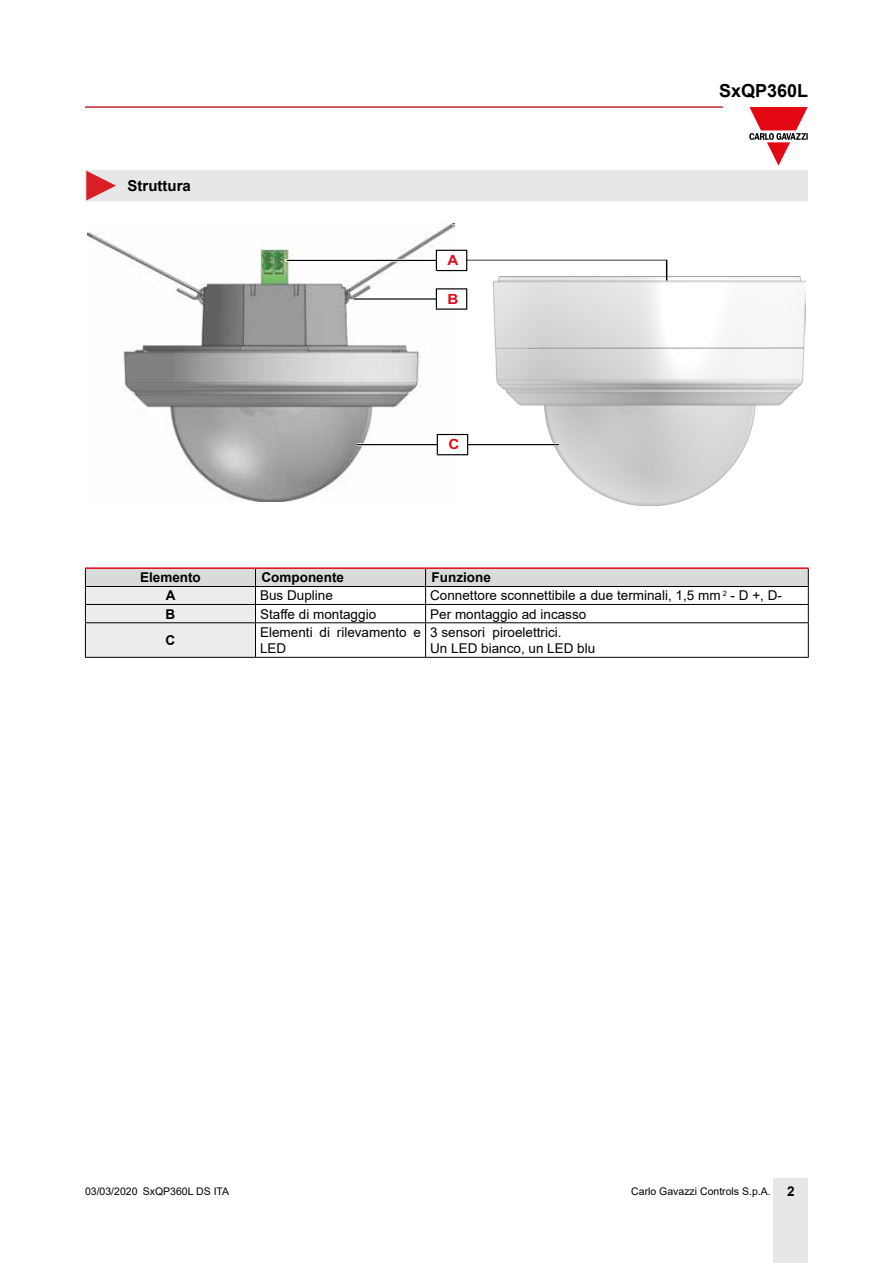
<style>
.page{position:relative;width:893px;height:1263px;background:#fff}
.page>*{position:absolute;margin:0;border:0;box-sizing:border-box;transform-origin:0 0}
.t1{font:700 18px "Arial";color:#000}
.t2{font:700 15px "Arial";color:#000}
.t3{font:700 14.1px "Arial";color:#e10917;scale:1.08 1}
.t4{font:13.5px/16.2px "Arial";color:#000}
.t5{font:700 13.5px "Arial";color:#000}
.t6{font:10.5px "Arial";color:#000}
.s1{font-weight:700;font-size:13.5px}
</style>
<div class="page">
<hr style="left:85px;top:106px;width:638px;height:2px;background:#c42633">
<div style="left:774px;top:1178px;width:34px;height:85px;background:#e7e7e8"></div>
<svg style="left:85px;top:107px;width:723px;height:95px"></svg>
<img style="left:494px;top:277px;width:312px;height:228px">
<img style="left:87px;top:224px;width:367px;height:277px">
<hr style="left:357px;top:443px;width:202px;height:3px;background:#fff">
<hr style="left:285px;top:259px;width:174px;height:3px;background:#fff">
<hr style="left:287px;top:260px;width:169px;height:1px;background:#000">
<hr style="left:354px;top:298px;width:106px;height:2px;background:#000">
<svg style="left:436px;top:288px;width:31px;height:22px"></svg>
<svg style="left:436px;top:250px;width:232px;height:30px"></svg>
<hr style="left:357px;top:444px;width:202px;height:1px;background:#000">
<svg style="left:437px;top:434px;width:31px;height:21px"></svg>
<hr style="left:85px;top:567px;width:170px;height:2px;background:#e30613">
<hr style="left:255px;top:567px;width:171px;height:2px;background:#e30613">
<hr style="left:426px;top:567px;width:383px;height:2px;background:#e30613">
<svg style="left:85px;top:568px;width:724px;height:89px"></svg>
<hr style="left:85px;top:622px;width:170px;height:1px;background:#000">
<hr style="left:85px;top:623px;width:1px;height:34px;background:#000">
<hr style="left:255px;top:622px;width:171px;height:1px;background:#000">
<hr style="left:255px;top:623px;width:1px;height:34px;background:#000">
<hr style="left:426px;top:622px;width:383px;height:1px;background:#000">
<hr style="left:425px;top:623px;width:1px;height:34px;background:#000">
<hr style="left:808px;top:623px;width:1px;height:34px;background:#000">
<hr style="left:85px;top:657px;width:170px;height:1px;background:#000">
<hr style="left:255px;top:657px;width:171px;height:1px;background:#000">
<hr style="left:426px;top:657px;width:383px;height:1px;background:#000">
<p class="t2" style="left:128px;top:175px;width:65px">Struttura</p>
<p class="t3" style="left:448px;top:250px;width:12px">A</p>
<p class="t3" style="left:448px;top:289px;width:12px">B</p>
<p class="t3" style="left:448px;top:434px;width:12px">C</p>
<h1 class="t1" style="left:719px;top:78px;width:91px">SxQP360L</h1>
<p class="t5" style="left:140px;top:568px;width:62px">Elemento</p>
<p class="t5" style="left:261px;top:568px;width:84px">Componente</p>
<p class="t5" style="left:432px;top:568px;width:61px">Funzione</p>
<p class="t5" style="left:166px;top:586px;width:11px">A</p>
<p class="t4" style="left:260px;top:587px;width:74px">Bus Dupline</p>
<p class="t4" style="left:430px;top:587px;width:353px">Connettore sconnettibile a due terminali, 1,5 mm <sup>2</sup> - D +, D-</p>
<p class="t5" style="left:166px;top:604px;width:11px">B</p>
<p class="t4" style="left:260px;top:606px;width:118px">Staffe di montaggio</p>
<p class="t4" style="left:430px;top:606px;width:158px">Per montaggio ad incasso</p>
<p class="t5" style="left:166px;top:631px;width:11px">C</p>
<p class="t4" style="left:260px;top:624px;width:162px">Elementi di rilevamento e<br>LED</p>
<p class="t4" style="left:430px;top:624px;width:167px">3 sensori piroelettrici.<br>Un LED bianco, un LED blu</p>
<p class="t6" style="left:85px;top:1183px;width:146px">03/03/2020 SxQP360L DS ITA</p>
<p class="t6" style="left:631px;top:1183px;width:165px">Carlo Gavazzi Controls S.p.A. <span class="s1">2</span></p>
</div>
